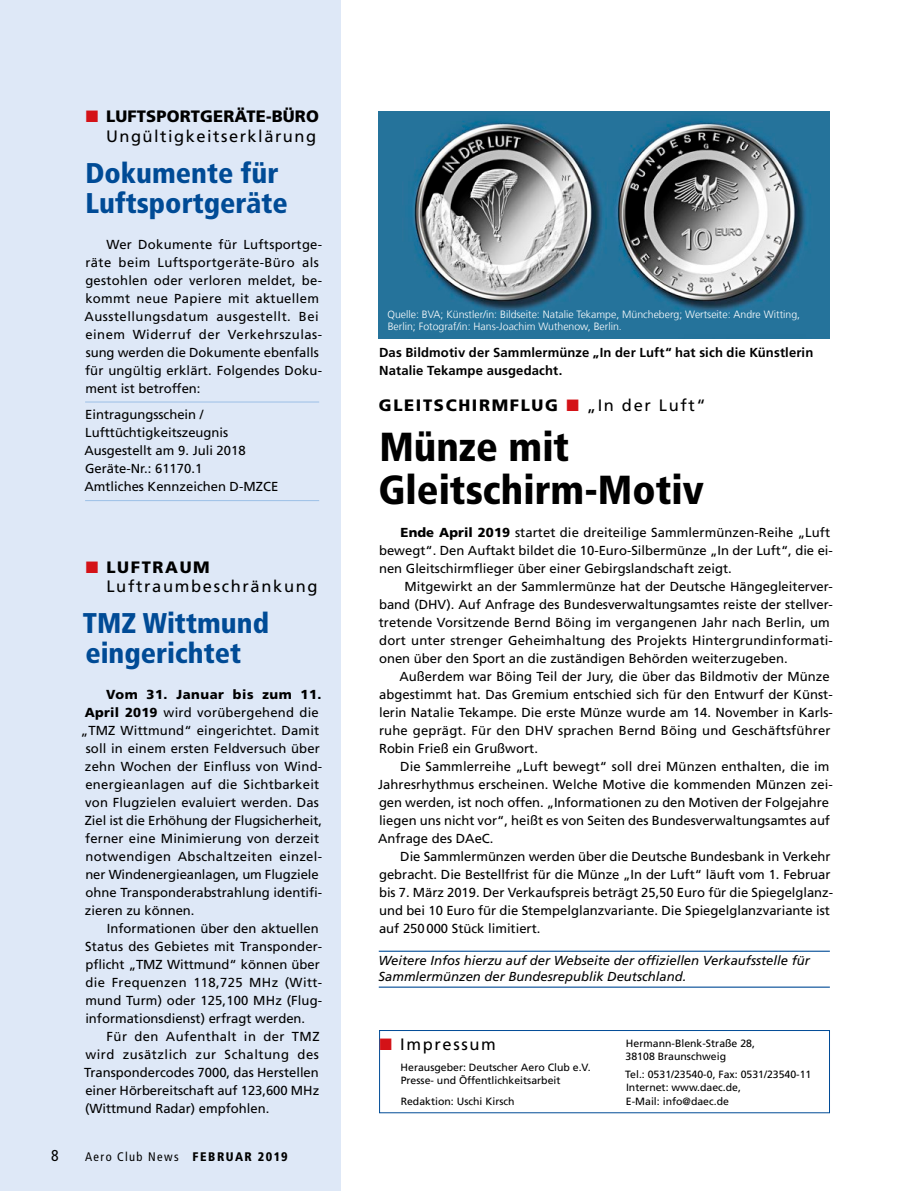
<style>
.page{position:relative;width:915px;height:1191px;background:#fff}
.page>*{position:absolute;margin:0;border:0;box-sizing:border-box;transform-origin:0 0}
.t1{font:900 condensed 40.5px/43.5px "Frutiger LT Com";color:#000}
.t2{font:900 condensed 28.5px/30px "Frutiger LT Com";color:#004b96}
.t3{font:16.5px/19.8px "Frutiger LT Com";letter-spacing:.1em;color:#000;text-align:right}
.t4{font:900 16.5px "Frutiger LT Com";letter-spacing:.1em;color:#000}
.t5{font:condensed 15.75px "Frutiger LT Com";color:#000}
.t6{font:13.05px/18px "Frutiger LT Com";color:#000}
.t7{font:13.05px/18px "Frutiger LT Com";letter-spacing:.02em;color:#000}
.t8{font:italic 13.05px/16.5px "Frutiger LT Com";color:#000}
.t9{font:700 13.05px/18px "Frutiger LT Com";letter-spacing:.01em;color:#000}
.t10{font:13.05px "Frutiger LT Com";letter-spacing:.03em;color:#000}
.t11{font:13.05px "Frutiger LT Com";letter-spacing:.025em;color:#000}
.t12{font:13.05px "Frutiger LT Com";letter-spacing:.04em;color:#000}
.t13{font:13.05px "Frutiger LT Com";letter-spacing:.035em;color:#000}
.t14{font:900 13.05px "Frutiger LT Com";letter-spacing:.04em;color:#000}
.t15{font:condensed 12.45px "Frutiger LT Com";letter-spacing:.11em;color:#000}
.t16{font:10.5px/13.5px "Frutiger LT Com";color:#000}
.t17{font:300 10.5px/12px "Frutiger LT Com";color:#fff}
.s1{color:#d41217}
.s2{font-weight:900}
.s3{font-weight:400}
</style>
<div class="page">
<div style="left:0;top:0;width:340px;height:1191px;background:#dee8f7"></div>
<hr style="left:85px;top:401px;width:234px;height:1px;background:#a3c4e8">
<hr style="left:85px;top:500px;width:234px;height:1px;background:#a3c4e8">
<hr style="left:378px;top:950px;width:451px;height:1px;background:#004b96">
<hr style="left:378px;top:986px;width:451px;height:1px;background:#004b96">
<img style="left:378px;top:111px;width:451px;height:228px">
<div style="left:379px;top:1030px;width:450px;height:83px;background:#fff;border:1px solid #004b96"></div>
<p class="t3" style="left:86px;top:107px;width:234px"><span class="s1">■</span> <span class="s2">LUFTSPORTGERÄTE-BÜRO<br></span>Ungültigkeitserklärung</p>
<h2 class="t2" style="left:85px;top:158px;width:204px">Dokumente für<br>Luftsportgeräte</h2>
<p class="t7" style="left:84px;top:235px;width:239px;text-indent:22px">Wer Dokumente für Luftsportge&shy;räte beim Luftsportgeräte-Büro als gestohlen oder verloren meldet, be&shy;kommt neue Papiere mit aktuellem Ausstellungsdatum ausgestellt. Bei einem Widerruf der Verkehrszulas&shy;sung werden die Dokumente ebenfalls für ungültig erklärt. Folgendes Doku&shy;ment ist betroffen:</p>
<p class="t6" style="left:84px;top:406px;width:195px">Eintragungsschein /<br>Lufttüchtigkeitszeugnis<br>Ausgestellt am 9. Juli 2018<br>Geräte-Nr.: 61170.1<br>Amtliches Kennzeichen D-MZCE</p>
<p class="t3" style="left:106px;top:557px;width:213px;text-align:left;text-indent:-20px"><span class="s1">■</span> <span class="s2">LUFTRAUM<br></span>Luftraumbeschränkung</p>
<h2 class="t2" style="left:83px;top:608px;width:187px">TMZ Wittmund eingerichtet</h2>
<p class="t14" style="left:106px;top:686px;width:217px">Vom 31. Januar bis zum 11.</p>
<p class="t6" style="left:85px;top:703px;width:235px"><span class="s2">April 2019</span> wird vorübergehend die</p>
<p class="t6" style="left:81px;top:721px;width:240px">„TMZ Wittmund“ eingerichtet. Damit</p>
<p class="t6" style="left:86px;top:739px;width:235px">soll in einem ersten Feldversuch über</p>
<p class="t6" style="left:85px;top:757px;width:239px">zehn Wochen der Einfluss von Wind-</p>
<p class="t7" style="left:85px;top:775px;width:235px">energieanlagen auf die Sichtbarkeit</p>
<p class="t6" style="left:85px;top:793px;width:235px">von Flugzielen evaluiert werden. Das</p>
<p class="t6" style="left:85px;top:811px;width:239px">Ziel ist die Erhöhung der Flugsicherheit,</p>
<p class="t6" style="left:85px;top:829px;width:235px">ferner eine Minimierung von derzeit</p>
<p class="t10" style="left:85px;top:849px;width:238px">notwendigen Abschaltzeiten einzel-</p>
<p class="t6" style="left:85px;top:865px;width:235px">ner Windenergieanlagen, um Flugziele</p>
<p class="t6" style="left:85px;top:883px;width:238px">ohne Transponderabstrahlung identifi-</p>
<p class="t6" style="left:85px;top:901px;width:111px">zieren zu können.</p>
<p class="t6" style="left:107px;top:919px;width:213px">Informationen über den aktuellen</p>
<p class="t6" style="left:85px;top:937px;width:238px">Status des Gebietes mit Transponder-</p>
<p class="t6" style="left:85px;top:955px;width:236px">pflicht „TMZ Wittmund“ können über</p>
<p class="t11" style="left:85px;top:975px;width:238px">die Frequenzen 118,725 MHz (Witt-</p>
<p class="t6" style="left:85px;top:991px;width:238px">mund Turm) oder 125,100 MHz (Flug-</p>
<p class="t6" style="left:85px;top:1009px;width:221px">informationsdienst) erfragt werden.</p>
<p class="t13" style="left:107px;top:1029px;width:214px">Für den Aufenthalt in der TMZ</p>
<p class="t12" style="left:85px;top:1047px;width:235px">wird zusätzlich zur Schaltung des</p>
<p class="t6" style="left:84px;top:1063px;width:236px">Transpondercodes 7000, das Herstellen</p>
<p class="t6" style="left:85px;top:1081px;width:235px">einer Hörbereitschaft auf 123,600 MHz</p>
<p class="t6" style="left:85px;top:1099px;width:186px">(Wittmund Radar) empfohlen.</p>
<p class="t5" style="left:51px;top:1146px;width:9px">8</p>
<p class="t15" style="left:85px;top:1149px;width:204px">Aero Club News <span class="s2">FEBRUAR 2019</span></p>
<p class="t17" style="left:387px;top:309px;width:414px">Quelle: BVA; Künstler/in: Bildseite: Natalie Tekampe, Müncheberg; Wertseite: Andre Witting,<br>Berlin; Fotograf/in: Hans-Joachim Wuthenow, Berlin.</p>
<p class="t9" style="left:379px;top:343px;width:435px">Das Bildmotiv der Sammlermünze „In der Luft“ hat sich die Künstlerin<br>Natalie Tekampe ausgedacht.</p>
<p class="t4" style="left:379px;top:395px;width:328px">GLEITSCHIRMFLUG <span class="s1">■</span> <span class="s3">„In der Luft“</span></p>
<h1 class="t1" style="left:378px;top:425px;width:326px">Münze mit<br>Gleitschirm-Motiv</h1>
<p class="t6" style="left:379px;top:523px;width:455px;text-indent:22px"><span class="s2">Ende April 2019</span> startet die dreiteilige Sammlermünzen-Reihe „Luft bewegt“. Den Auftakt bildet die 10-Euro-Silbermünze „In der Luft“, die ei&shy;nen Gleitschirmflieger über einer Gebirgslandschaft zeigt.</p>
<p class="t6" style="left:378px;top:577px;width:455px;text-indent:26px">Mitgewirkt an der Sammlermünze hat der Deutsche Hängegleiterver&shy;band (DHV). Auf Anfrage des Bundesverwaltungsamtes reiste der stellver&shy;tretende Vorsitzende Bernd Böing im vergangenen Jahr nach Berlin, um dort unter strenger Geheimhaltung des Projekts Hintergrundinformati&shy;onen über den Sport an die zuständigen Behörden weiterzugeben.</p>
<p class="t6" style="left:379px;top:667px;width:455px;text-indent:20px">Außerdem war Böing Teil der Jury, die über das Bildmotiv der Münze abgestimmt hat. Das Gremium entschied sich für den Entwurf der Künst&shy;lerin Natalie Tekampe. Die erste Münze wurde am 14. November in Karls&shy;ruhe geprägt. Für den DHV sprachen Bernd Böing und Geschäftsführer Robin Frieß ein Grußwort.</p>
<p class="t6" style="left:378px;top:757px;width:456px;text-indent:22px">Die Sammlerreihe „Luft bewegt“ soll drei Münzen enthalten, die im Jahresrhythmus erscheinen. Welche Motive die kommenden Münzen zei&shy;gen werden, ist noch offen. „Informationen zu den Motiven der Folgejahre liegen uns nicht vor“, heißt es von Seiten des Bundesverwaltungsamtes auf Anfrage des DAeC.</p>
<p class="t6" style="left:379px;top:847px;width:455px;text-indent:21px">Die Sammlermünzen werden über die Deutsche Bundesbank in Verkehr gebracht. Die Bestellfrist für die Münze „In der Luft“ läuft vom 1. Februar bis 7. März 2019. Der Verkaufspreis beträgt 25,50 Euro für die Spiegelglanz&shy;und bei 10 Euro für die Stempelglanzvariante. Die Spiegelglanzvariante ist auf 250000 Stück limitiert.</p>
<p class="t8" style="left:378px;top:952px;width:433px">Weitere Infos hierzu auf der Webseite der offiziellen Verkaufsstelle für<br>Sammlermünzen der Bundesrepublik Deutschland.</p>
<p class="t3" style="left:379px;top:1034px;width:118px"><span class="s1">■</span> Impressum</p>
<p class="t16" style="left:625px;top:1036px;width:131px">Hermann-Blenk-Straße 28,<br>38108 Braunschweig</p>
<p class="t16" style="left:625px;top:1067px;width:188px">Tel.: 0531/23540-0, Fax: 0531/23540-11<br>Internet: www.daec.de,<br>E-Mail: info@daec.de</p>
<p class="t16" style="left:400px;top:1060px;width:191px">Herausgeber: Deutscher Aero Club e.V.<br>Presse- und Öffentlichkeitsarbeit</p>
<p class="t16" style="left:400px;top:1094px;width:115px">Redaktion: Uschi Kirsch</p>
</div>
